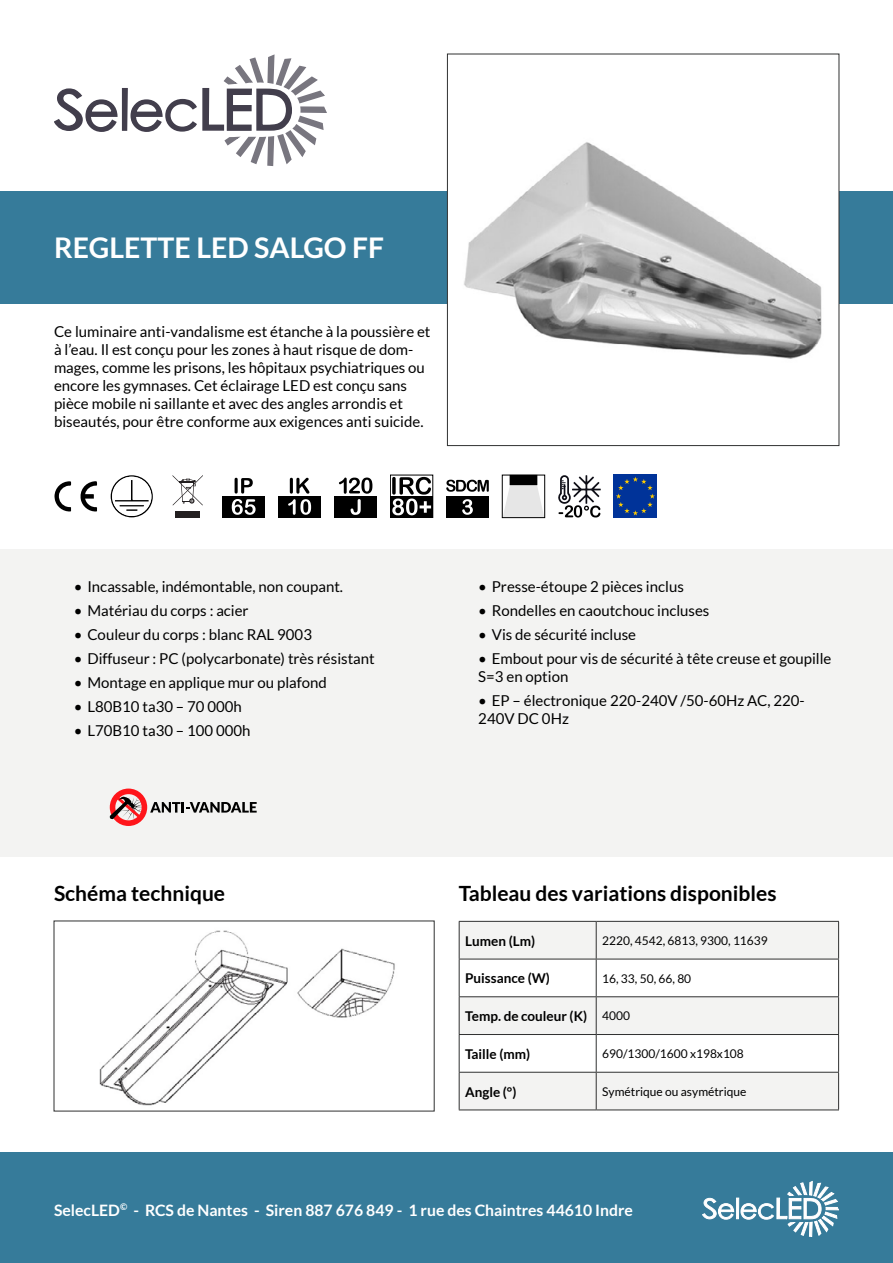
<style>
.page{position:relative;width:893px;height:1263px;background:#fff}
.page>*{position:absolute;margin:0;border:0;box-sizing:border-box;transform-origin:0 0}
.t1{font:700 28.5px "Lato";color:#fff}
.t2{font:700 21px "Lato";color:#000}
.t3{font:700 15.75px "Lato";color:#fff}
.t4{font:15px/18px "Lato";color:#000}
.t5{font:700 13.5px "Lato";color:#000}
.t6{font:12px "Lato";color:#000}
.s1{font-weight:400;font-size:12px}
</style>
<div class="page">
<svg style="left:54px;top:54px;width:273px;height:112px"></svg>
<div style="left:0;top:192px;width:893px;height:112px;background:#367b9a"></div>
<div style="left:0;top:1152px;width:893px;height:111px;background:#367b9a"></div>
<svg style="left:702px;top:1181px;width:137px;height:56px"></svg>
<svg style="left:54px;top:481px;width:43px;height:31px"></svg>
<svg style="left:111px;top:475px;width:42px;height:42px"></svg>
<div style="left:176px;top:511px;width:24px;height:7px;background:#231f20"></div>
<svg style="left:172px;top:475px;width:31px;height:30px"></svg>
<div style="left:222px;top:496px;width:43px;height:22px;background:#000"></div>
<svg style="left:232px;top:478px;width:24px;height:37px"></svg>
<div style="left:278px;top:496px;width:43px;height:22px;background:#000"></div>
<svg style="left:288px;top:478px;width:23px;height:37px"></svg>
<div style="left:334px;top:496px;width:43px;height:22px;background:#000"></div>
<svg style="left:339px;top:477px;width:33px;height:38px"></svg>
<svg style="left:392px;top:515px;width:39px;height:1px"></svg>
<div style="left:390px;top:475px;width:43px;height:43px;border:1px solid #000"></div>
<svg style="left:392px;top:477px;width:39px;height:38px"></svg>
<div style="left:446px;top:496px;width:43px;height:22px;background:#000"></div>
<svg style="left:462px;top:499px;width:11px;height:16px"></svg>
<svg style="left:446px;top:480px;width:43px;height:12px"></svg>
<svg style="left:504px;top:484px;width:39px;height:32px"></svg>
<div style="left:510px;top:475px;width:27px;height:10px;background:#000"></div>
<div style="left:502px;top:475px;width:43px;height:43px;border:1px solid #000"></div>
<svg style="left:558px;top:475px;width:43px;height:42px"></svg>
<div style="left:614px;top:475px;width:43px;height:43px;background:#039"></div>
<svg style="left:616px;top:477px;width:39px;height:38px"></svg>
<img style="left:99px;top:930px;width:296px;height:176px">
<svg style="left:460px;top:922px;width:378px;height:187px;fill:#f3f3f2"></svg>
<hr style="left:459px;top:921px;width:137px;height:1px;background:#303131">
<hr style="left:459px;top:922px;width:1px;height:37px;background:#303131">
<hr style="left:596px;top:921px;width:243px;height:1px;background:#303131">
<hr style="left:596px;top:922px;width:1px;height:37px;background:#303131">
<hr style="left:838px;top:922px;width:1px;height:37px;background:#303131">
<hr style="left:459px;top:959px;width:137px;height:1px;background:#303131">
<hr style="left:459px;top:959px;width:1px;height:37px;background:#303131">
<hr style="left:596px;top:959px;width:243px;height:1px;background:#303131">
<hr style="left:596px;top:959px;width:1px;height:37px;background:#303131">
<hr style="left:838px;top:959px;width:1px;height:37px;background:#303131">
<hr style="left:459px;top:996px;width:137px;height:1px;background:#303131">
<hr style="left:459px;top:997px;width:1px;height:37px;background:#303131">
<hr style="left:596px;top:996px;width:243px;height:1px;background:#303131">
<hr style="left:596px;top:997px;width:1px;height:37px;background:#303131">
<hr style="left:838px;top:997px;width:1px;height:37px;background:#303131">
<hr style="left:459px;top:1034px;width:137px;height:1px;background:#303131">
<hr style="left:459px;top:1035px;width:1px;height:37px;background:#303131">
<hr style="left:596px;top:1034px;width:243px;height:1px;background:#303131">
<hr style="left:596px;top:1035px;width:1px;height:37px;background:#303131">
<hr style="left:838px;top:1035px;width:1px;height:37px;background:#303131">
<hr style="left:459px;top:1072px;width:137px;height:1px;background:#303131">
<hr style="left:459px;top:1072px;width:1px;height:37px;background:#303131">
<hr style="left:596px;top:1072px;width:243px;height:1px;background:#303131">
<hr style="left:596px;top:1072px;width:1px;height:37px;background:#303131">
<hr style="left:838px;top:1072px;width:1px;height:37px;background:#303131">
<hr style="left:459px;top:1109px;width:137px;height:1px;background:#303131">
<hr style="left:596px;top:1109px;width:243px;height:1px;background:#303131">
<img style="left:449px;top:142px;width:388px;height:217px">
<div style="left:447px;top:54px;width:392px;height:392px;border:1px solid #303131"></div>
<div style="left:0;top:550px;width:893px;height:307px;background:#f3f3f2"></div>
<svg style="left:109px;top:788px;width:148px;height:38px"></svg>
<h1 class="t1" style="left:54px;top:231px;width:332px">REGLETTE LED SALGO FF</h1>
<p class="t4" style="left:54px;top:322px;width:378px">Ce luminaire anti-vandalisme est étanche à la poussière et à l’eau. Il est conçu pour les zones à haut risque de dom&shy;mages, comme les prisons, les hôpitaux psychiatriques ou encore les gymnases. Cet éclairage LED est conçu sans pièce mobile ni saillante et avec des angles arrondis et biseautés, pour être conforme aux exigences anti suicide.</p>
<p class="t4" style="left:74px;top:577px;width:271px">• Incassable, indémontable, non coupant.</p>
<p class="t4" style="left:74px;top:601px;width:176px">• Matériau du corps : acier</p>
<p class="t4" style="left:74px;top:625px;width:240px">• Couleur du corps : blanc RAL 9003</p>
<p class="t4" style="left:74px;top:650px;width:302px">• Diffuseur : PC (polycarbonate) très résistant</p>
<p class="t4" style="left:74px;top:674px;width:255px">• Montage en applique mur ou plafond</p>
<p class="t4" style="left:74px;top:698px;width:170px">• L80B10 ta30 – 70 000h</p>
<p class="t4" style="left:74px;top:722px;width:178px">• L70B10 ta30 – 100 000h</p>
<p class="t4" style="left:478px;top:577px;width:207px">• Presse-étoupe 2 pièces inclus</p>
<p class="t4" style="left:478px;top:601px;width:233px">• Rondelles en caoutchouc incluses</p>
<p class="t4" style="left:478px;top:625px;width:159px">• Vis de sécurité incluse</p>
<p class="t4" style="left:478px;top:650px;width:355px">• Embout pour vis de sécurité à tête creuse et goupille<br>S=3 en option</p>
<p class="t4" style="left:478px;top:692px;width:328px">• EP – électronique 220-240V /50-60Hz AC, 220-<br>240V DC 0Hz</p>
<h2 class="t2" style="left:54px;top:881px;width:173px">Schéma technique</h2>
<h2 class="t2" style="left:459px;top:881px;width:319px">Tableau des variations disponibles</h2>
<p class="t5" style="left:465px;top:933px;width:71px">Lumen (Lm)</p>
<p class="t6" style="left:602px;top:934px;width:167px">2220, 4542, 6813, 9300, 11639</p>
<p class="t5" style="left:465px;top:971px;width:86px">Puissance (W)</p>
<p class="t6" style="left:602px;top:972px;width:91px">16, 33, 50, 66, 80</p>
<p class="t5" style="left:465px;top:1008px;width:166px">Temp. de couleur (K) <span class="s1">4000</span></p>
<p class="t5" style="left:465px;top:1046px;width:67px">Taille (mm)</p>
<p class="t6" style="left:602px;top:1047px;width:143px">690/1300/1600 x198x108</p>
<p class="t5" style="left:465px;top:1084px;width:53px">Angle (°)</p>
<p class="t6" style="left:602px;top:1085px;width:146px">Symétrique ou asymétrique</p>
<p class="t3" style="left:54px;top:1201px;width:580px">SelecLED<sup>©</sup> - RCS de Nantes - Siren 887 676 849 - 1 rue des Chaintres 44610 Indre</p>
</div>
